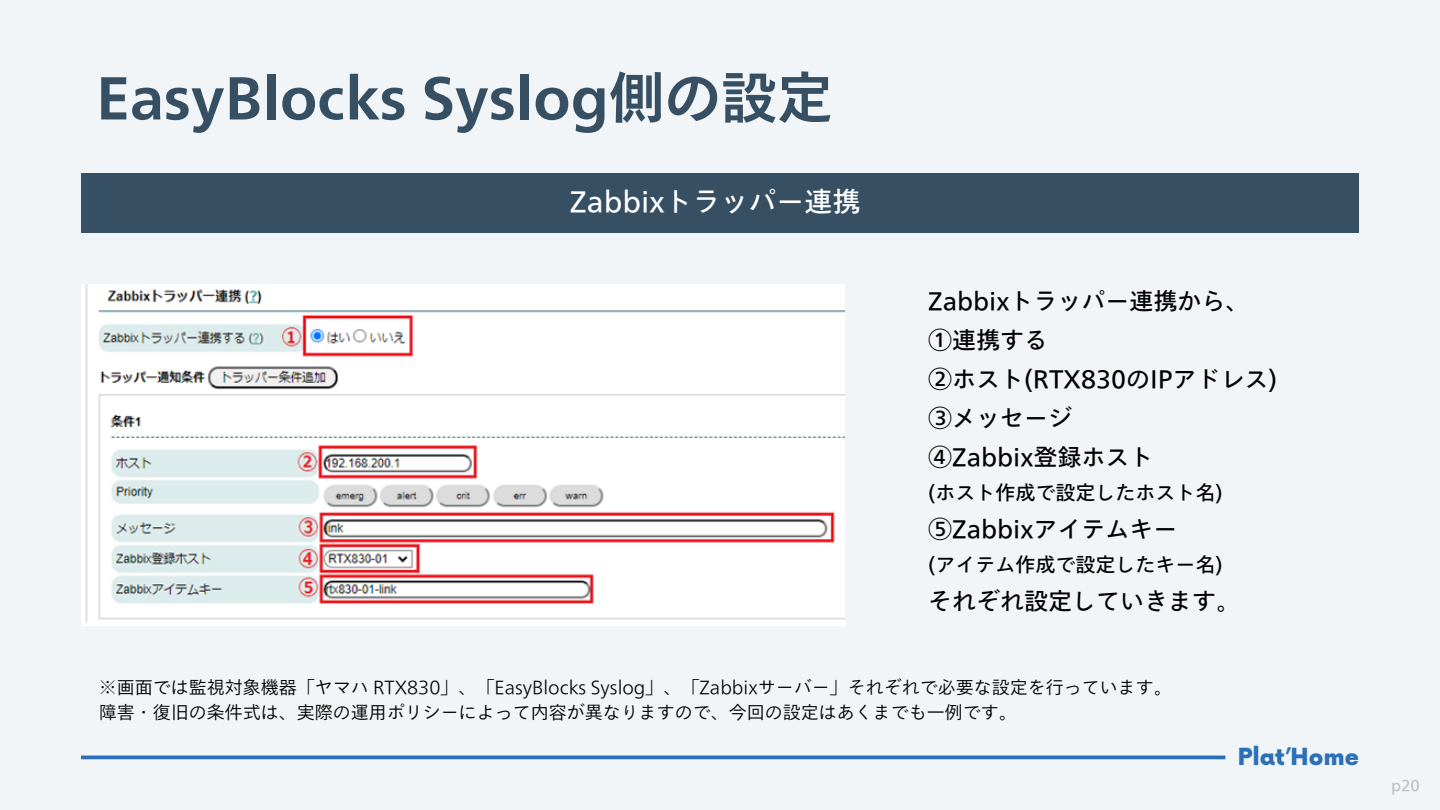
<style>
.page{position:relative;width:1440px;height:810px;background:#f2f5f8}
.page>*{position:absolute;margin:0;border:0;box-sizing:border-box;transform-origin:0 0}
.t1{font:700 56px "Tazugane Gothic Std N";color:#374f62}
.t2{font:28px "Tazugane Gothic Std N";color:#fff}
.t3{font:24px/39px "Tazugane Gothic Std N";color:#000}
.t4{font:900 23px "Now";color:#2b70b8}
.t5{font:20px "Tazugane Gothic Std N";color:#000}
.t6{font:300 18px/24.8px "Tazugane Gothic Std N";color:#000}
.t7{font:15px "Tazugane Gothic Std N";color:#bfbfbf}
</style>
<div class="page">
<hr style="left:81px;top:756px;width:1144px;height:3px;background:#2b70b8">
<div style="left:81px;top:173px;width:1278px;height:59px;background:#374f62"></div>
<img style="left:81px;top:284px;width:764px;height:341px">
<p class="t1" style="left:96px;top:69px;width:738px">EasyBlocks Syslog側の設定</p>
<h5 class="t2" style="left:570px;top:188px;width:292px">Zabbixトラッパー連携</h5>
<p class="t3" style="left:928px;top:281px;width:351px">Zabbixトラッパー連携から、<br>①連携する<br>②ホスト(RTX830のIPアドレス)<br>③メッセージ<br>④Zabbix登録ホスト</p>
<p class="t5" style="left:928px;top:482px;width:296px">(ホスト作成で設定したホスト名)</p>
<p class="t3" style="left:928px;top:509px;width:251px">⑤Zabbixアイテムキー</p>
<p class="t5" style="left:928px;top:554px;width:296px">(アイテム作成で設定したキー名)</p>
<p class="t3" style="left:928px;top:581px;width:314px">それぞれ設定していきます。</p>
<p class="t6" style="left:99px;top:675px;width:1074px">※画面では監視対象機器「ヤマハ RTX830」、「EasyBlocks Syslog」、「Zabbixサーバー」それぞれで必要な設定を行っています。障害・復旧の条件式は、実際の運用ポリシーによって内容が異なりますので、今回の設定はあくまでも一例です。</p>
<h1 class="t4" style="left:1238px;top:745px;width:123px">Plat’Home</h1>
<h4 class="t7" style="left:1391px;top:778px;width:30px">p20</h4>
</div>
